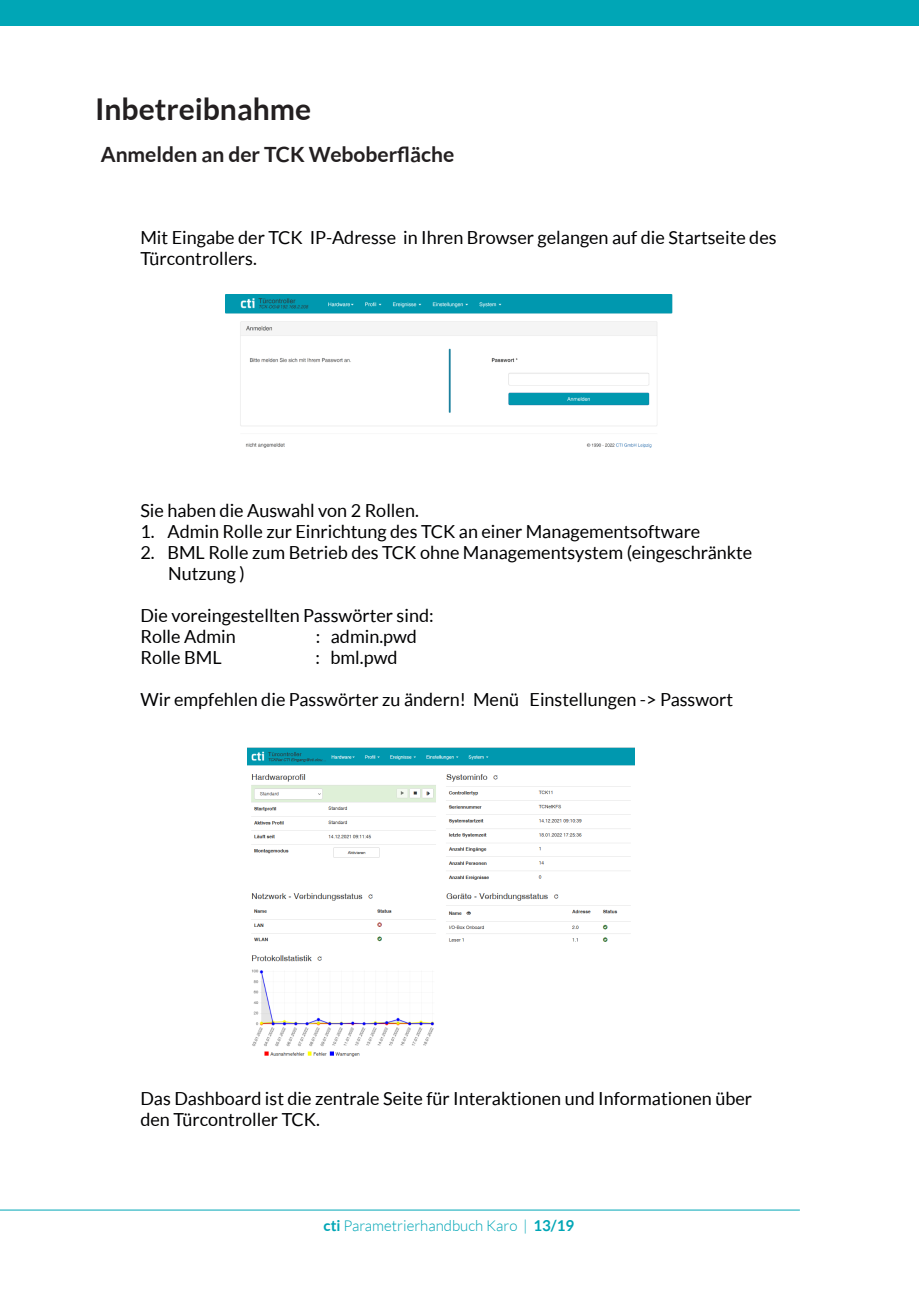
<style>
.page{position:relative;width:919px;height:1289px;background:#fff}
.page>*{position:absolute;margin:0;border:0;box-sizing:border-box;transform-origin:0 0}
.t1{font:700 30px "Lato";color:#231f20}
.t2{font:700 21px "Lato";color:#231f20}
.t3{font:18px/21px "Lato";color:#000002}
.t4{font:300 15px "Lato";color:#00a6b6}
.s1{font-weight:700}
</style>
<div class="page">
<div style="left:0;top:0;width:918px;height:26px;background:#00a6b6"></div>
<hr style="left:0;top:1209px;width:799px;height:1px;background:#00a6b6">
<img style="left:247px;top:747px;width:387px;height:310px">
<img style="left:225px;top:295px;width:447px;height:153px">
<h1 class="t1" style="left:95px;top:96px;width:217px">Inbetreibnahme</h1>
<p class="t2" style="left:101px;top:145px;width:355px">Anmelden an der TCK Weboberfläche</p>
<p class="t3" style="left:140px;top:228px;width:637px">Mit Eingabe der TCK IP-Adresse in Ihren Browser gelangen auf die Startseite des<br>Türcontrollers.</p>
<p class="t3" style="left:140px;top:501px;width:280px">Sie haben die Auswahl von 2 Rollen.</p>
<p class="t3" style="left:140px;top:522px;width:561px">1. Admin Rolle zur Einrichtung des TCK an einer Managementsoftware</p>
<p class="t3" style="left:168px;top:543px;width:585px;text-indent:-28px">2. BML Rolle zum Betrieb des TCK ohne Managementsystem (eingeschränkte<br>Nutzung )</p>
<p class="t3" style="left:140px;top:606px;width:295px">Die voreingestellten Passwörter sind:<br>Rolle Admin</p>
<p class="t3" style="left:316px;top:627px;width:103px">: admin.pwd</p>
<p class="t3" style="left:140px;top:648px;width:83px">Rolle BML</p>
<p class="t3" style="left:315px;top:648px;width:84px">: bml.pwd</p>
<p class="t3" style="left:140px;top:690px;width:594px">Wir empfehlen die Passwörter zu ändern! Menü Einstellungen -&gt; Passwort</p>
<p class="t3" style="left:140px;top:1089px;width:613px">Das Dashboard ist die zentrale Seite für Interaktionen und Informationen über den Türcontroller TCK.</p>
<p class="t4" style="left:323px;top:1219px;width:252px"><span class="s1">cti</span> Parametrierhandbuch Karo | <span class="s1">13/19</span></p>
</div>
